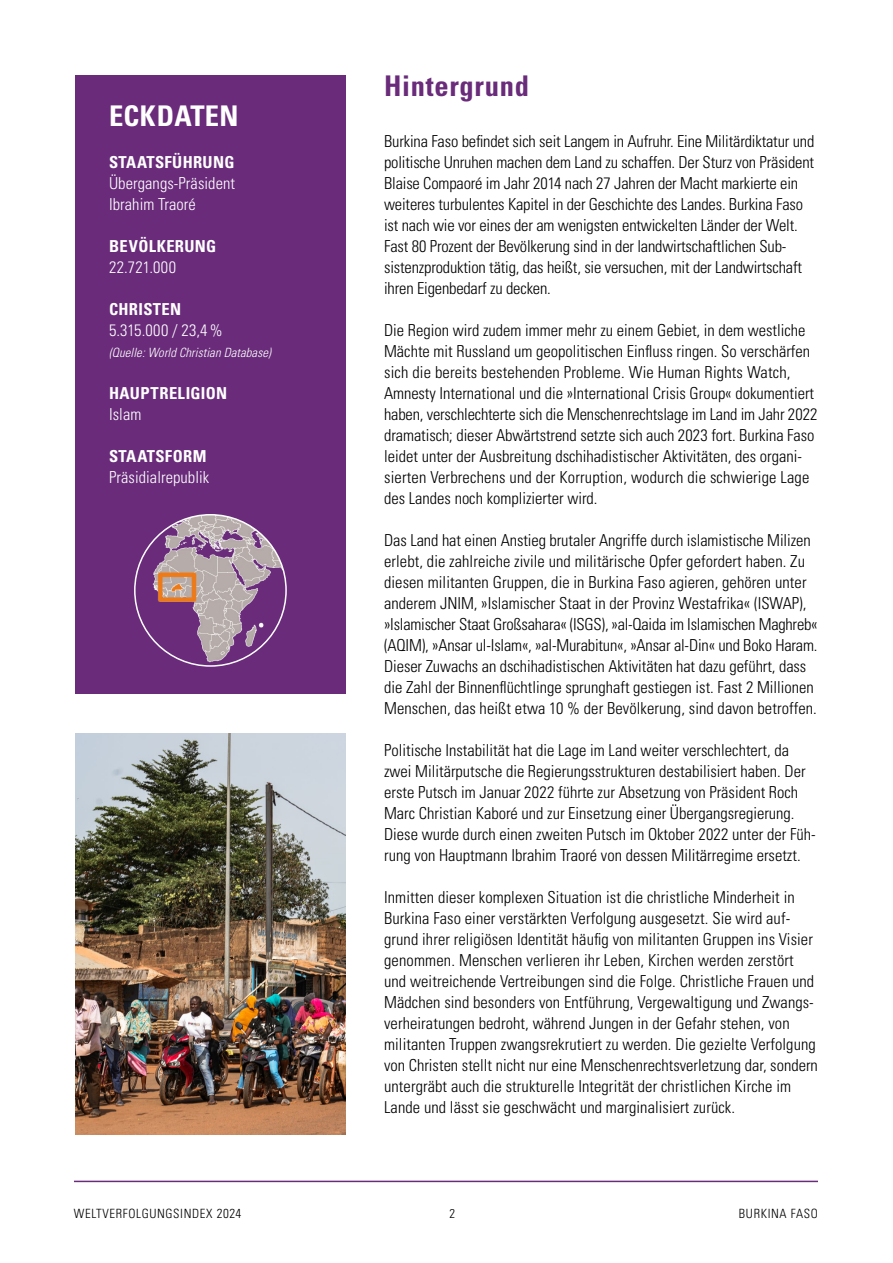
<style>
.page{position:relative;width:893px;height:1263px;background:#fff}
.page>*{position:absolute;margin:0;border:0;box-sizing:border-box;transform-origin:0 0}
.t1{font:700 condensed 28.5px "Univers LT Std";letter-spacing:.025em;color:#692b7a}
.t2{font:700 condensed 28.5px "Univers LT Std";letter-spacing:.01em;color:#fff}
.t3{font:300 condensed 16.5px/21px "Univers LT Std";color:#000}
.t4{font:300 condensed 16.5px/21px "Univers LT Std";letter-spacing:.005em;color:#fff}
.t5{font:700 condensed 16.5px "Univers LT Std";letter-spacing:.02em;color:#fff}
.t6{font:300 condensed 12.75px "Univers LT Std";letter-spacing:.05em;color:#000}
.t7{font:italic 300 condensed 12.75px "Univers LT Std";letter-spacing:.005em;color:#fff}
.s1{font-size:13.05px}
</style>
<div class="page">
<hr style="left:74px;top:1181px;width:744px;height:1px;background:#692b7a">
<div style="left:75px;top:75px;width:271px;height:500px;background:#692b7a"></div>
<div style="left:75px;top:513px;width:271px;height:180px;background:#692b7a"></div>
<img style="left:135px;top:515px;width:151px;height:151px;border-radius:76px">
<img style="left:75px;top:734px;width:271px;height:400px">
<h1 class="t2" style="left:109px;top:98px;width:131px">ECKDATEN</h1>
<p class="t5" style="left:109px;top:152px;width:127px">STAATSFÜHRUNG</p>
<p class="t4" style="left:109px;top:173px;width:128px">Übergangs-Präsident<br>Ibrahim Traoré</p>
<p class="t5" style="left:109px;top:236px;width:109px">BEVÖLKERUNG</p>
<p class="t4" style="left:109px;top:257px;width:68px">22.721.000</p>
<p class="t5" style="left:109px;top:299px;width:74px">CHRISTEN</p>
<p class="t4" style="left:109px;top:320px;width:115px">5.315.000 / 23,4%</p>
<p class="t7" style="left:109px;top:345px;width:163px">(Quelle: World Christian Database)</p>
<p class="t5" style="left:109px;top:383px;width:120px">HAUPTRELIGION</p>
<p class="t4" style="left:109px;top:404px;width:34px">Islam</p>
<p class="t5" style="left:109px;top:446px;width:99px">STAATSFORM</p>
<p class="t4" style="left:109px;top:467px;width:102px">Präsidialrepublik</p>
<h1 class="t1" style="left:384px;top:68px;width:146px">Hintergrund</h1>
<p class="t3" style="left:384px;top:131px;width:432px">Burkina Faso befindet sich seit Langem in Aufruhr. Eine Militärdiktatur und politische Unruhen machen dem Land zu schaffen. Der Sturz von Präsident Blaise Compaoré im Jahr 2014 nach 27 Jahren der Macht markierte ein weiteres turbulentes Kapitel in der Geschichte des Landes. Burkina Faso ist nach wie vor eines der am wenigsten entwickelten Länder der Welt.<br>Fast 80 Prozent der Bevölkerung sind in der landwirtschaftlichen Sub&shy;sistenzproduktion tätig, das heißt, sie versuchen, mit der Landwirtschaft ihren Eigenbedarf zu decken.</p>
<p class="t3" style="left:384px;top:320px;width:435px">Die Region wird zudem immer mehr zu einem Gebiet, in dem westliche Mächte mit Russland um geopolitischen Einfluss ringen. So verschärfen sich die bereits bestehenden Probleme. Wie Human Rights Watch, Amnesty International und die »International Crisis Group« dokumentiert haben, verschlechterte sich die Menschenrechtslage im Land im Jahr 2022 dramatisch; dieser Abwärtstrend setzte sich auch 2023 fort. Burkina Faso leidet unter der Ausbreitung dschihadistischer Aktivitäten, des organi&shy;sierten Verbrechens und der Korruption, wodurch die schwierige Lage des Landes noch komplizierter wird.</p>
<p class="t3" style="left:384px;top:530px;width:435px">Das Land hat einen Anstieg brutaler Angriffe durch islamistische Milizen erlebt, die zahlreiche zivile und militärische Opfer gefordert haben. Zu diesen militanten Gruppen, die in Burkina Faso agieren, gehören unter anderem JNIM, »Islamischer Staat in der Provinz Westafrika« (ISWAP), »Islamischer Staat Großsahara« (ISGS), »al-Qaida im Islamischen Maghreb« (AQIM), »Ansar ul-Islam«, »al-Murabitun«, »Ansar al-Din« und Boko Haram.<br>Dieser Zuwachs an dschihadistischen Aktivitäten hat dazu geführt, dass die Zahl der Binnenflüchtlinge sprunghaft gestiegen ist. Fast 2 Millionen Menschen, das heißt etwa 10 % der Bevölkerung, sind davon betroffen.</p>
<p class="t3" style="left:384px;top:740px;width:433px">Politische Instabilität hat die Lage im Land weiter verschlechtert, da zwei Militärputsche die Regierungsstrukturen destabilisiert haben. Der erste Putsch im Januar 2022 führte zur Absetzung von Präsident Roch Marc Christian Kaboré und zur Einsetzung einer Übergangsregierung.<br>Diese wurde durch einen zweiten Putsch im Oktober 2022 unter der Füh&shy;rung von Hauptmann Ibrahim Traoré von dessen Militärregime ersetzt.</p>
<p class="t3" style="left:384px;top:887px;width:435px">Inmitten dieser komplexen Situation ist die christliche Minderheit in Burkina Faso einer verstärkten Verfolgung ausgesetzt. Sie wird auf&shy;grund ihrer religiösen Identität häufig von militanten Gruppen ins Visier genommen. Menschen verlieren ihr Leben, Kirchen werden zerstört und weitreichende Vertreibungen sind die Folge. Christliche Frauen und Mädchen sind besonders von Entführung, Vergewaltigung und Zwangs&shy;verheiratungen bedroht, während Jungen in der Gefahr stehen, von militanten Truppen zwangsrekrutiert zu werden. Die gezielte Verfolgung von Christen stellt nicht nur eine Menschenrechtsverletzung dar, sondern untergräbt auch die strukturelle Integrität der christlichen Kirche im Lande und lässt sie geschwächt und marginalisiert zurück.</p>
<p class="t6" style="left:74px;top:1206px;width:169px">WELTVERFOLGUNGSINDEX <span class="s1">2024</span></p>
<p class="t6" style="left:449px;top:1206px;width:7px">2</p>
<p class="t6" style="left:739px;top:1206px;width:81px">BURKINA FASO</p>
</div>
